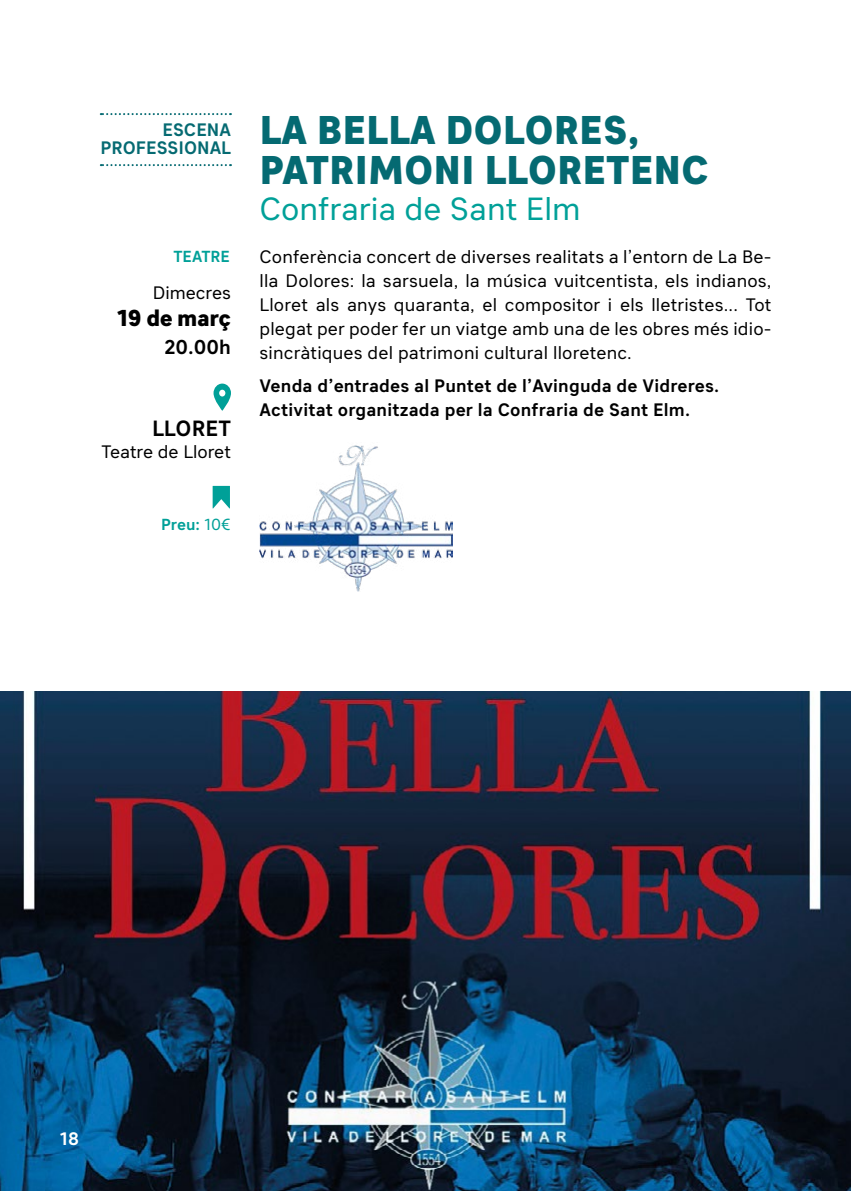
<style>
.page{position:relative;width:851px;height:1191px;background:#fff}
.page>*{position:absolute;margin:0;border:0;box-sizing:border-box;transform-origin:0 0}
.t1{font:800 40px/40px "Sebino";color:#056a72}
.t2{font:32px "Sebino";color:#00a098}
.t3{font:800 23px "Sebino";letter-spacing:-.02em;color:#000}
.t4{font:700 22px "Sebino";color:#000}
.t5{font:700 20px "Sebino";color:#000}
.t6{font:18px/24px "Sebino";letter-spacing:.01em;color:#000;text-align:justify}
.t7{font:700 18px/24px "Sebino";letter-spacing:.01em;color:#000}
.t8{font:700 18px/18px "Sebino";color:#056a72;text-align:right}
.t9{font:700 18px "Sebino";color:#fff}
.t10{font:700 16px "Sebino";color:#00a098}
.s1{font-weight:400}
</style>
<div class="page">
<img style="left:0;top:692px;width:850px;height:499px">
<svg style="left:213px;top:383px;width:18px;height:28px"></svg>
<svg style="left:212px;top:486px;width:18px;height:22px"></svg>
<svg style="left:101px;top:113px;width:130px;height:2px"></svg>
<svg style="left:101px;top:164px;width:130px;height:2px"></svg>
<hr style="left:850px;top:692px;width:1px;height:499px;background:#000">
<img style="left:259px;top:445px;width:193px;height:146px">
<p class="t8" style="left:100px;top:121px;width:132px">ESCENA<br>PROFESSIONAL</p>
<p class="t10" style="left:173px;top:247px;width:58px">TEATRE</p>
<p class="t6" style="left:153px;top:281px;width:80px">Dimecres</p>
<p class="t3" style="left:116px;top:305px;width:116px">19 de març</p>
<p class="t5" style="left:164px;top:336px;width:68px">20.00h</p>
<p class="t4" style="left:152px;top:417px;width:80px">LLORET</p>
<p class="t6" style="left:101px;top:440px;width:131px">Teatre de Lloret</p>
<p class="t10" style="left:161px;top:515px;width:71px">Preu: <span class="s1">10€</span></p>
<h1 class="t1" style="left:259px;top:112px;width:451px">LA BELLA DOLORES,<br>PATRIMONI LLORETENC</h1>
<h2 class="t2" style="left:259px;top:192px;width:323px">Confraria de Sant Elm</h2>
<p class="t6" style="left:259px;top:245px;width:513px">Conferència concert de diverses realitats a l’entorn de La Be&shy;lla Dolores: la sarsuela, la música vuitcentista, els indianos, Lloret als anys quaranta, el compositor i els lletristes... Tot plegat per poder fer un viatge amb una de les obres més idio&shy;sincràtiques del patrimoni cultural lloretenc.</p>
<p class="t7" style="left:259px;top:374px;width:461px">Venda d’entrades al Puntet de l’Avinguda de Vidreres.<br>Activitat organitzada per la Confraria de Sant Elm.</p>
<p class="t9" style="left:60px;top:1128px;width:21px">18</p>
</div>
